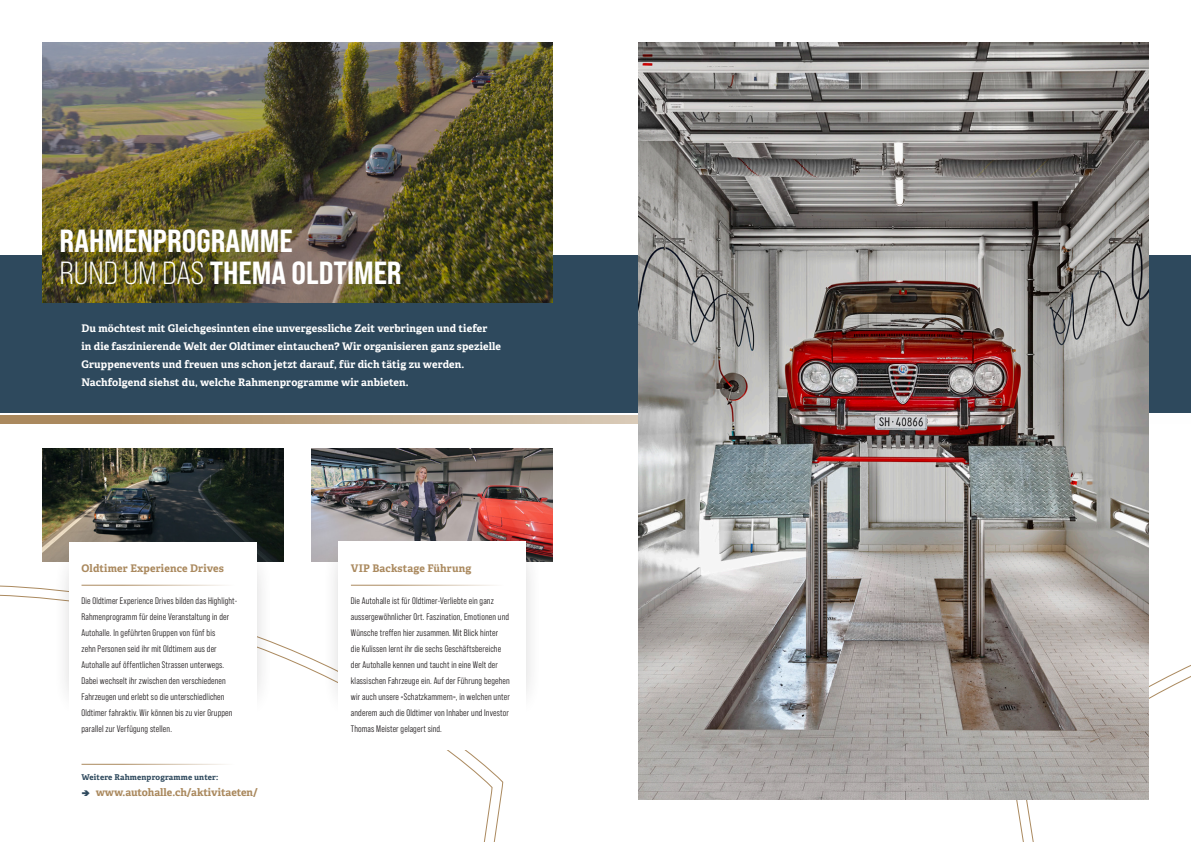
<style>
.page{position:relative;width:1191px;height:842px;background:#fff}
.page>*{position:absolute;margin:0;border:0;box-sizing:border-box;transform-origin:0 0}
._04__KOP{font:32px/32px "Bebas Neue Pro Sm E Eb";color:#fff}
._02__INTRO_bold_Adel{font:700 10.5px/18px "Adelle";letter-spacing:.01em;color:#fff}
._03__TUSSENKOPJE{font:700 10.5px "Adelle";letter-spacing:.01em;color:#aa895e}
._03__TUSSENKOPJE-2{font:9.5px/16px "Bebas Neue Pro Middle";letter-spacing:.015em;color:#231f20}
._03__TUSSENKOPJE-3{font:700 8px "Adelle";letter-spacing:.02em;color:#2e495d}
.s1{font-family:"Bebas Neue Pro Sm E Bk"}
</style>
<div class="page">
<svg style="left:0;top:594px;width:492px;height:248px"></svg>
<img style="left:43px;top:448px;width:240px;height:114px">
<div style="left:53px;top:542px;width:220px;height:179px;background:#231f20;opacity:.75"></div>
<div style="left:69px;top:542px;width:188px;height:206px;background:#fff"></div>
<div style="left:0;top:255px;width:1191px;height:157px;background:#2e495d"></div>
<img style="left:43px;top:43px;width:510px;height:259px">
<svg style="left:0;top:415px;width:1149px;height:9px;background:#bda483"></svg>
<img style="left:312px;top:448px;width:241px;height:114px">
<div style="left:322px;top:535px;width:221px;height:186px;background:#231f20;opacity:.75"></div>
<div style="left:339px;top:542px;width:187px;height:208px;background:#fff"></div>
<hr style="left:351px;top:585px;width:163px;height:1px;background:#aa895e">
<hr style="left:81px;top:585px;width:163px;height:1px;background:#aa895e">
<hr style="left:81px;top:764px;width:163px;height:1px;background:#aa895e">
<svg style="left:1024px;top:594px;width:167px;height:248px"></svg>
<img style="left:638px;top:43px;width:510px;height:756px">
<svg style="left:82px;top:790px;width:8px;height:6px"></svg>
<p class="_04__KOP" style="left:60px;top:225px;width:344px">RAHMENPROGRAMME<br><span class="s1">RUND UM DAS</span> THEMA OLDTIMER</p>
<p class="_02__INTRO_bold_Adel" style="left:81px;top:320px;width:421px">Du möchtest mit Gleichgesinnten eine unvergessliche Zeit verbringen und tiefer<br>in die faszinierende Welt der Oldtimer eintauchen? Wir organisieren ganz spezielle Gruppenevents und freuen uns schon jetzt darauf, für dich tätig zu werden.<br>Nachfolgend siehst du, welche Rahmenprogramme wir anbieten.</p>
<p class="_03__TUSSENKOPJE" style="left:81px;top:562px;width:144px">Oldtimer Experience Drives</p>
<p class="_03__TUSSENKOPJE-2" style="left:81px;top:593px;width:157px">Die Oldtimer Experience Drives bilden das Highlight-Rahmenprogramm für deine Veranstaltung in der Autohalle. In geführten Gruppen von fünf bis<br>zehn Personen seid ihr mit Oldtimern aus der Autohalle auf öffentlichen Strassen unterwegs.<br>Dabei wechselt ihr zwischen den verschiedenen Fahrzeugen und erlebt so die unterschiedlichen Oldtimer fahraktiv. Wir können bis zu vier Gruppen parallel zur Verfügung stellen.</p>
<p class="_03__TUSSENKOPJE-3" style="left:81px;top:772px;width:138px">Weitere Rahmenprogramme unter:</p>
<p class="_03__TUSSENKOPJE" style="left:96px;top:786px;width:164px">www.autohalle.ch/aktivitaeten/</p>
<p class="_03__TUSSENKOPJE" style="left:351px;top:562px;width:122px">VIP Backstage Führung</p>
<p class="_03__TUSSENKOPJE-2" style="left:351px;top:593px;width:160px">Die Autohalle ist für Oldtimer-Verliebte ein ganz aussergewöhnlicher Ort. Faszination, Emotionen und Wünsche treffen hier zusammen. Mit Blick hinter<br>die Kulissen lernt ihr die sechs Geschäftsbereiche der Autohalle kennen und taucht in eine Welt der klassischen Fahrzeuge ein. Auf der Führung begehen wir auch unsere «Schatzkammern», in welchen unter anderem auch die Oldtimer von Inhaber und Investor Thomas Meister gelagert sind.</p>
</div>
